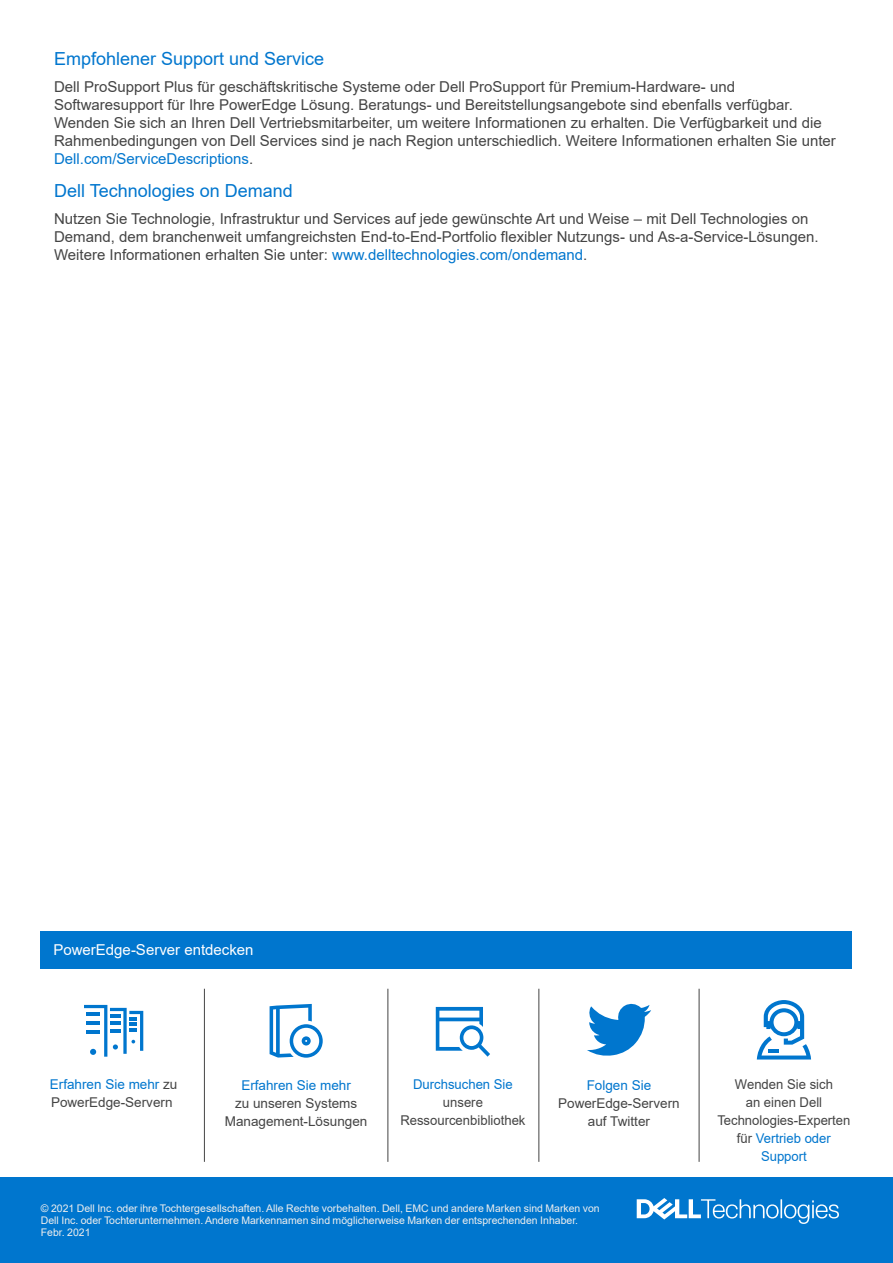
<style>
.page{position:relative;width:893px;height:1263px;background:#fff}
.page>*{position:absolute;margin:0;border:0;box-sizing:border-box;transform-origin:0 0}
.t1{font:18px "Arial";color:#0076ce}
.t2{font:15px/18px "Arial";color:#444}
.t3{font:15px "Arial";color:#fff}
.t4{font:13.5px/18px "Arial";color:#444;text-align:center}
.t5{font:13.5px "Arial";color:#0076ce}
.t6{font:10.5px/12px "Arial";color:#eee}
.s1{color:#0076ce}
.s2{color:#fff}
</style>
<div class="page">
<div style="left:0;top:1177px;width:893px;height:86px;background:#0076ce"></div>
<hr style="left:204px;top:989px;width:1px;height:173px;background:#444">
<hr style="left:388px;top:989px;width:1px;height:173px;background:#444">
<hr style="left:539px;top:989px;width:1px;height:173px;background:#444">
<div style="left:40px;top:931px;width:811px;height:38px;background:#0076ce"></div>
<hr style="left:699px;top:989px;width:1px;height:173px;background:#444">
<svg style="left:757px;top:1000px;width:54px;height:59px"></svg>
<svg style="left:587px;top:1003px;width:64px;height:53px"></svg>
<svg style="left:84px;top:1005px;width:59px;height:52px"></svg>
<svg style="left:270px;top:1004px;width:53px;height:54px"></svg>
<svg style="left:436px;top:1007px;width:54px;height:50px"></svg>
<svg style="left:637px;top:1198px;width:202px;height:26px"></svg>
<p class="t1" style="left:54px;top:47px;width:272px">Empfohlener Support und Service</p>
<p class="t2" style="left:54px;top:78px;width:783px">Dell ProSupport Plus für geschäftskritische Systeme oder Dell ProSupport für Premium-Hardware- und Softwaresupport für Ihre PowerEdge Lösung. Beratungs- und Bereitstellungsangebote sind ebenfalls verfügbar.<br>Wenden Sie sich an Ihren Dell Vertriebsmitarbeiter, um weitere Informationen zu erhalten. Die Verfügbarkeit und die Rahmenbedingungen von Dell Services sind je nach Region unterschiedlich. Weitere Informationen erhalten Sie unter <span class="s1">Dell.com/ServiceDescriptions</span>.</p>
<p class="t1" style="left:54px;top:178px;width:240px">Dell Technologies on Demand</p>
<p class="t2" style="left:54px;top:209px;width:766px">Nutzen Sie Technologie, Infrastruktur und Services auf jede gewünschte Art und Weise – mit Dell Technologies on<br>Demand, dem branchenweit umfangreichsten End-to-End-Portfolio flexibler Nutzungs- und As-a-Service-Lösungen.<br>Weitere Informationen erhalten Sie unter: <span class="s1">www.delltechnologies.com/ondemand</span>.</p>
<p class="t3" style="left:53px;top:940px;width:202px">PowerEdge-Server entdecken</p>
<p class="t4" style="left:50px;top:1075px;width:129px;text-align:left"><span class="s1">Erfahren Sie mehr</span> zu<br>PowerEdge-Servern<span class="s2">]</span></p>
<p class="t5" style="left:241px;top:1076px;width:111px">Erfahren Sie mehr</p>
<p class="t4" style="left:225px;top:1094px;width:144px">zu unseren Systems<br>Management-Lösungen</p>
<p class="t5" style="left:413px;top:1075px;width:101px">Durchsuchen Sie</p>
<p class="t4" style="left:400px;top:1094px;width:127px">unsere<br>Ressourcenbibliothek</p>
<p class="t5" style="left:587px;top:1076px;width:66px">Folgen Sie</p>
<p class="t4" style="left:558px;top:1094px;width:123px">PowerEdge-Servern auf Twitter</p>
<p class="t4" style="left:717px;top:1076px;width:135px">Wenden Sie sich<br>an einen Dell<br>Technologies-Experten für <span class="s1">Vertrieb oder<br>Support</span></p>
<p class="t6" style="left:41px;top:1203px;width:560px">© 2021 Dell Inc. oder ihre Tochtergesellschaften. Alle Rechte vorbehalten. Dell, EMC und andere Marken sind Marken von<br>Dell Inc. oder Tochterunternehmen. Andere Markennamen sind möglicherweise Marken der entsprechenden Inhaber.<br>Febr. 2021</p>
</div>
